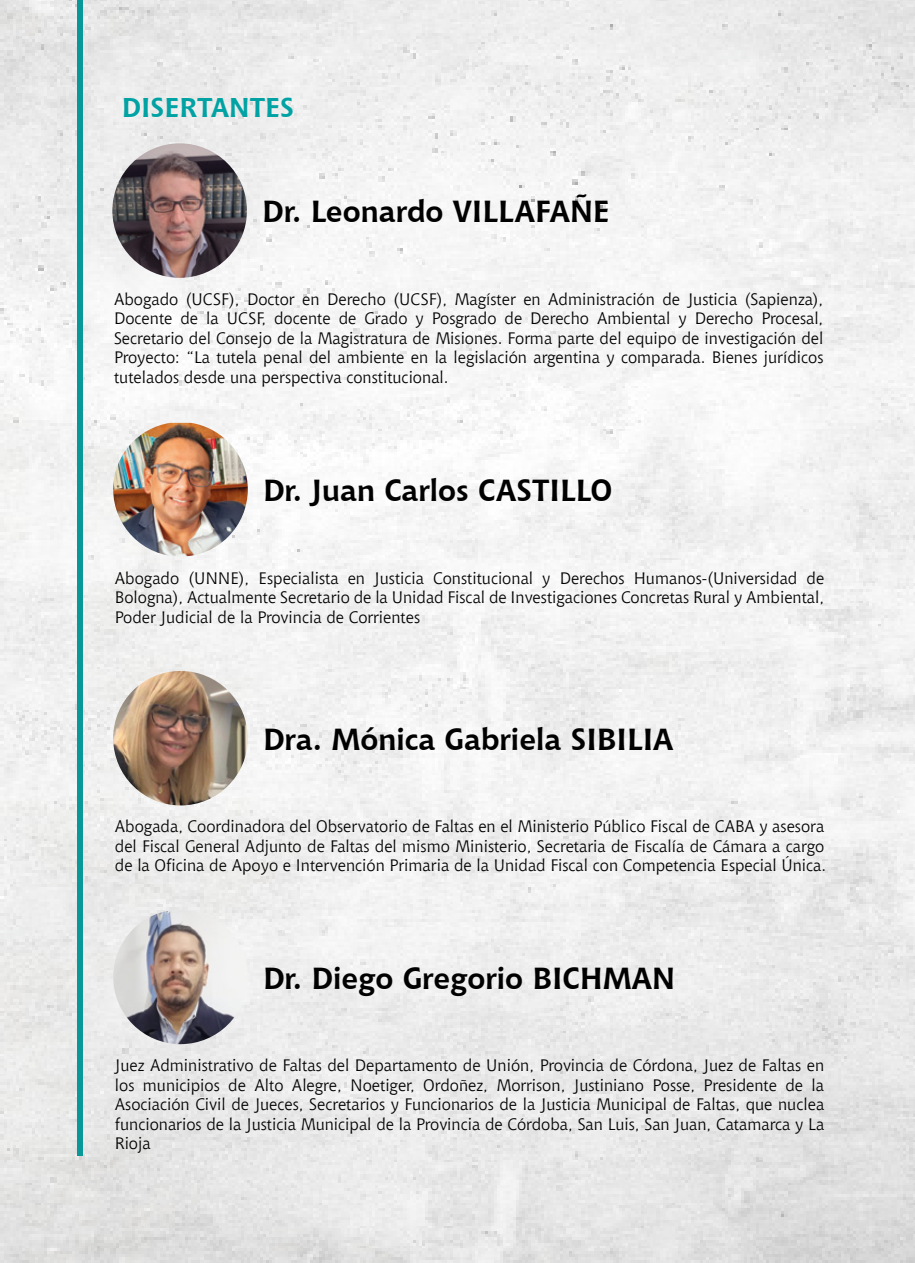
<style>
.page{position:relative;width:915px;height:1263px;background:#fff}
.page>*{position:absolute;margin:0;border:0;box-sizing:border-box;transform-origin:0 0}
.t1{font:700 30.3px "Chianti BT";color:#010101}
.t2{font:700 27px "Chianti BT";color:#00a2a3}
.t3{font:16.5px/19.5px "Chianti BT";color:#010101;text-align:justify}
</style>
<div class="page">
<img style="left:0;top:0;width:914px;height:1263px">
<div style="left:78px;top:0;width:5px;height:1155px;background:#0a9797"></div>
<img style="left:112px;top:143px;width:135px;height:135px;border-radius:67px">
<img style="left:113px;top:423px;width:135px;height:134px">
<img style="left:113px;top:671px;width:135px;height:134px;border-radius:67px">
<img style="left:113px;top:910px;width:135px;height:134px;border-radius:67px">
<h2 class="t2" style="left:122px;top:91px;width:174px">DISERTANTES</h2>
<h1 class="t1" style="left:262px;top:193px;width:349px">Dr. Leonardo VILLAFAÑE</h1>
<p class="t3" style="left:114px;top:289px;width:710px">Abogado (UCSF), Doctor en Derecho (UCSF), Magíster en Administración de Justicia (Sapienza), Docente de la UCSF, docente de Grado y Posgrado de Derecho Ambiental y Derecho Procesal, Secretario del Consejo de la Magistratura de Misiones. Forma parte del equipo de investigación del Proyecto: “La tutela penal del ambiente en la legislación argentina y comparada. Bienes jurídicos tutelados desde una perspectiva constitucional.</p>
<h1 class="t1" style="left:263px;top:472px;width:351px">Dr. Juan Carlos CASTILLO</h1>
<p class="t3" style="left:115px;top:568px;width:710px">Abogado (UNNE), Especialista en Justicia Constitucional y Derechos Humanos-(Universidad de Bologna), Actualmente Secretario de la Unidad Fiscal de Investigaciones Concretas Rural y Ambiental, Poder Judicial de la Provincia de Corrientes</p>
<h1 class="t1" style="left:263px;top:721px;width:412px">Dra. Mónica Gabriela SIBILIA</h1>
<p class="t3" style="left:115px;top:817px;width:712px;text-align:left">Abogada, Coordinadora del Observatorio de Faltas en el Ministerio Público Fiscal de CABA y asesora del Fiscal General Adjunto de Faltas del mismo Ministerio, Secretaria de Fiscalía de Cámara a cargo de la Oficina de Apoyo e Intervención Primaria de la Unidad Fiscal con Competencia Especial Única.</p>
<h1 class="t1" style="left:263px;top:959px;width:413px">Dr. Diego Gregorio BICHMAN</h1>
<p class="t3" style="left:115px;top:1055px;width:710px">Juez Administrativo de Faltas del Departamento de Unión, Provincia de Córdona, Juez de Faltas en los municipios de Alto Alegre, Noetiger, Ordoñez, Morrison, Justiniano Posse, Presidente de la Asociación Civil de Jueces, Secretarios y Funcionarios de la Justicia Municipal de Faltas, que nuclea funcionarios de la Justicia Municipal de la Provincia de Córdoba, San Luis, San Juan, Catamarca y La Rioja</p>
</div>
